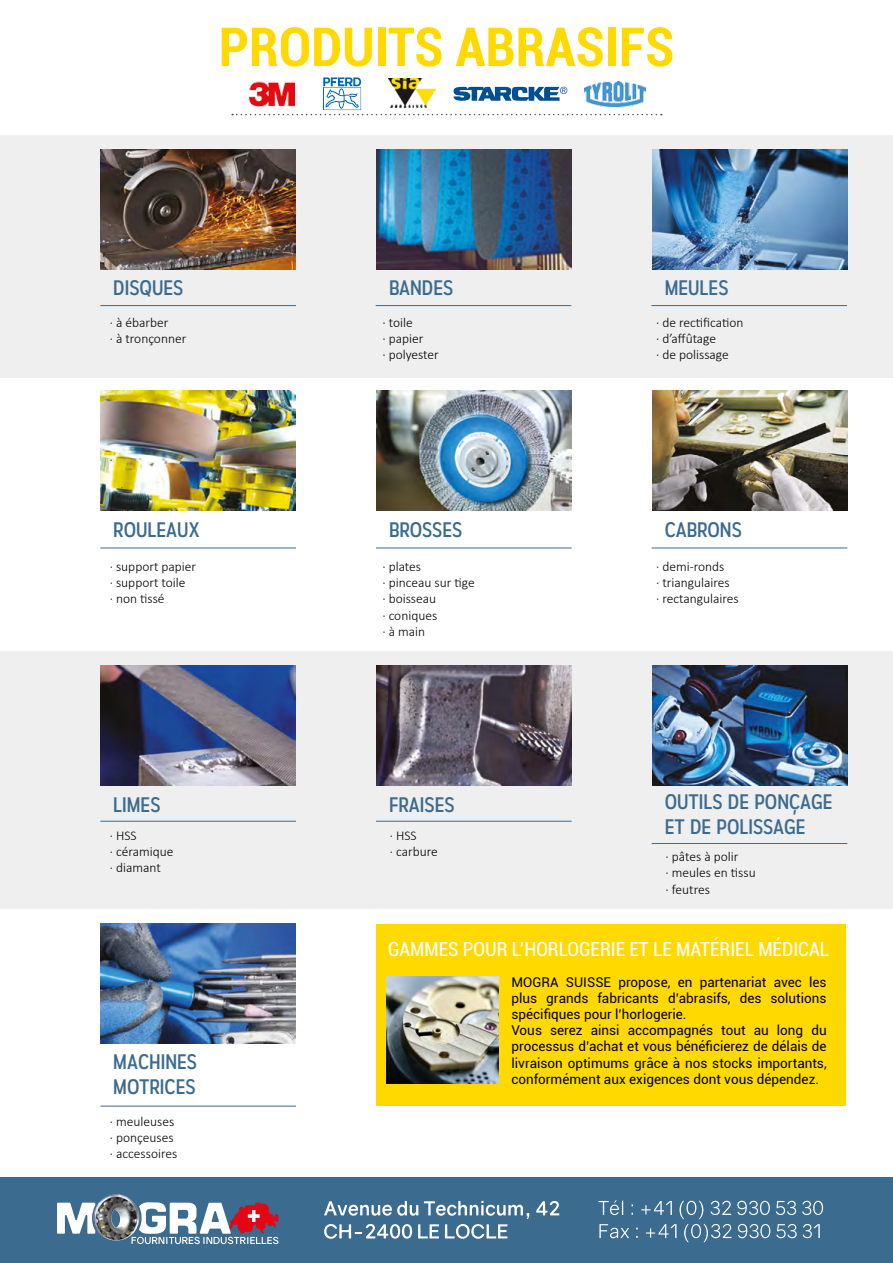
<style>
.page{position:relative;width:893px;height:1263px;background:#fff}
.page>*{position:absolute;margin:0;border:0;box-sizing:border-box;transform-origin:0 0}
.t1{font:700 condensed 54px "Roboto";color:#ffd900}
.t2{font:21px/25.2px "Autoradiographic Rg";color:#3b6b8f}
.t3{font:condensed 19.5px "Roboto";color:#fff}
.t4{font:300 13.5px/16.2px "Calibri";color:#000}
.t5{font:13.5px/16.2px "Roboto";color:#000}
.t6{font:700 3.3px "Myriad";letter-spacing:.685em;color:#000}
</style>
<div class="page">
<div style="left:0;top:1177px;width:893px;height:86px;background:#3b6b8f"></div>
<div style="left:0;top:651px;width:893px;height:257px;background:#efefef"></div>
<div style="left:376px;top:924px;width:470px;height:182px;background:#ffd900"></div>
<div style="left:0;top:135px;width:893px;height:242px;background:#efefef"></div>
<img style="left:386px;top:976px;width:112px;height:108px">
<img style="left:101px;top:665px;width:195px;height:120px">
<img style="left:376px;top:149px;width:195px;height:120px">
<img style="left:376px;top:665px;width:195px;height:120px">
<img style="left:101px;top:149px;width:195px;height:120px">
<img style="left:652px;top:149px;width:195px;height:120px">
<img style="left:101px;top:391px;width:195px;height:120px">
<img style="left:376px;top:391px;width:195px;height:120px">
<img style="left:652px;top:391px;width:195px;height:120px">
<img style="left:652px;top:665px;width:195px;height:120px">
<img style="left:101px;top:924px;width:195px;height:120px">
<svg style="left:232px;top:77px;width:430px;height:38px"></svg>
<img style="left:584px;top:81px;width:61px;height:25px">
<img style="left:94px;top:1194px;width:39px;height:46px">
<svg style="left:57px;top:1203px;width:38px;height:31px"></svg>
<svg style="left:131px;top:1202px;width:148px;height:42px"></svg>
<svg style="left:598px;top:1200px;width:225px;height:42px"></svg>
<hr style="left:652px;top:843px;width:195px;height:1px;background:#3b6b8f">
<hr style="left:376px;top:821px;width:196px;height:1px;background:#3b6b8f">
<hr style="left:376px;top:548px;width:196px;height:1px;background:#3b6b8f">
<hr style="left:100px;top:548px;width:196px;height:1px;background:#3b6b8f">
<hr style="left:100px;top:305px;width:196px;height:1px;background:#3b6b8f">
<hr style="left:376px;top:305px;width:195px;height:1px;background:#3b6b8f">
<hr style="left:651px;top:305px;width:196px;height:1px;background:#3b6b8f">
<hr style="left:652px;top:548px;width:195px;height:1px;background:#3b6b8f">
<hr style="left:100px;top:821px;width:196px;height:1px;background:#3b6b8f">
<hr style="left:100px;top:1106px;width:196px;height:1px;background:#3b6b8f">
<svg style="left:324px;top:1201px;width:235px;height:38px"></svg>
<h1 class="t1" style="left:219px;top:9px;width:457px">PRODUITS ABRASIFS</h1>
<p class="t6" style="left:391px;top:105px;width:37px">ABRASIVES</p>
<h2 class="t2" style="left:113px;top:276px;width:72px">DISQUES</h2>
<p class="t4" style="left:110px;top:314px;width:78px">· à ébarber<br>· à tronçonner</p>
<h2 class="t2" style="left:113px;top:517px;width:88px">ROULEAUX</h2>
<p class="t4" style="left:110px;top:558px;width:88px">· support papier · support toile<br>· non tissé</p>
<h2 class="t2" style="left:113px;top:792px;width:49px">LIMES</h2>
<p class="t4" style="left:110px;top:827px;width:65px">· HSS<br>· céramique · diamant</p>
<h2 class="t2" style="left:113px;top:1050px;width:85px">MACHINES<br>MOTRICES</h2>
<p class="t4" style="left:110px;top:1113px;width:69px">· meuleuses · ponçeuses · accessoires</p>
<h2 class="t2" style="left:389px;top:276px;width:66px">BANDES</h2>
<p class="t4" style="left:382px;top:314px;width:58px">· toile<br>· papier<br>· polyester</p>
<h2 class="t2" style="left:389px;top:517px;width:75px">BROSSES</h2>
<p class="t4" style="left:382px;top:558px;width:94px">· plates<br>· pinceau sur tige · boisseau<br>· coniques<br>· à main</p>
<h2 class="t2" style="left:389px;top:792px;width:67px">FRAISES</h2>
<p class="t4" style="left:390px;top:827px;width:50px">· HSS<br>· carbure</p>
<h2 class="t2" style="left:665px;top:276px;width:65px">MEULES</h2>
<p class="t4" style="left:656px;top:314px;width:89px">· de rectification · d’affûtage<br>· de polissage</p>
<h2 class="t2" style="left:665px;top:517px;width:79px">CABRONS</h2>
<p class="t4" style="left:656px;top:558px;width:84px">· demi-ronds<br>· triangulaires<br>· rectangulaires</p>
<h2 class="t2" style="left:665px;top:789px;width:169px">OUTILS DE PONÇAGE<br>ET DE POLISSAGE</h2>
<p class="t4" style="left:666px;top:848px;width:92px">· pâtes à polir<br>· meules en tissu · feutres</p>
<h3 class="t3" style="left:388px;top:936px;width:443px">GAMMES POUR L’HORLOGERIE ET LE MATÉRIEL MÉDICAL</h3>
<p class="t5" style="left:511px;top:973px;width:317px">MOGRA SUISSE propose, en partenariat avec les plus grands fabricants d’abrasifs, des solutions spécifiques pour l’horlogerie.<br>Vous serez ainsi accompagnés tout au long du processus d’achat et vous bénéficierez de délais de livraison optimums grâce à nos stocks importants, conformément aux exigences dont vous dépendez.</p>
</div>
